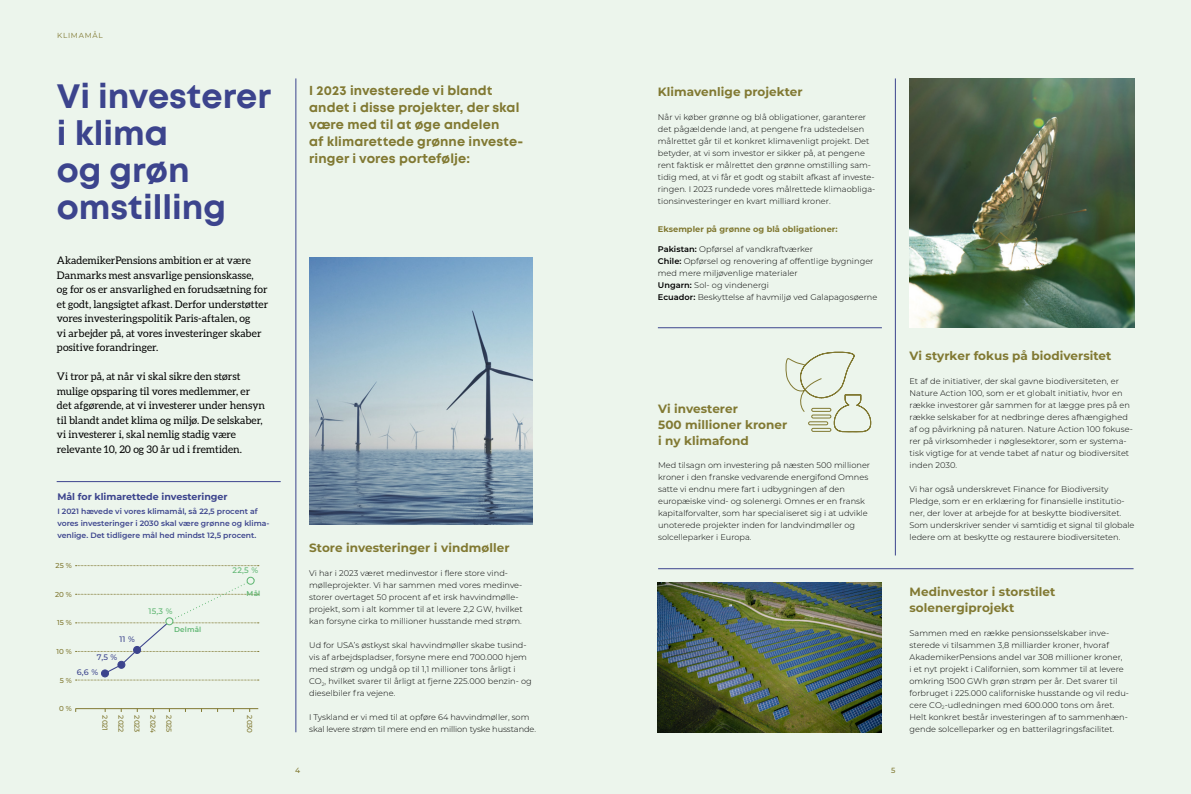
<style>
.page{position:relative;width:1191px;height:794px;background:#ecf5ec}
.page>*{position:absolute;margin:0;border:0;box-sizing:border-box;transform-origin:0 0}
.t1{font:700 33.8px/37.2px "Mont";color:#3c448d}
.Mellemrubrik{font:700 13px/17px "Mont";letter-spacing:.01em;color:#817932}
.Brød{font:700 12px/16px "Montserrat";letter-spacing:.005em;color:#817932}
.Manchet{font:10.5px/14.5px "Aleo";color:#000}
.t2{font:700 9.5px "Montserrat";color:#3c448d}
.Brød-2{font:300 8.2px/12px "Montserrat";letter-spacing:.005em;color:#000}
.Brød-3{font:700 8.2px "Montserrat";letter-spacing:.005em;color:#817932}
.t3{font:500 8px "Montserrat";color:#3c448d}
.t4{font:500 8px "Montserrat";color:#5fb672}
.t5{font:600 7.7px/12px "Montserrat";color:#3c448d}
.t6{font:500 7.5px "Montserrat";color:#817932}
.Sidehoved{font:7.3px "Montserrat";letter-spacing:.1em;color:#817932}
.t7{font:500 7.2px "Montserrat";letter-spacing:-.005em;color:#817932}
.t8{font:600 7.2px "Montserrat";letter-spacing:.025em;color:#5fb672}
.s1{font-weight:600}
</style>
<div class="page">
<svg style="left:76px;top:565px;width:183px;height:1px"></svg>
<hr style="left:76px;top:708px;width:182px;height:1px;background:#817932">
<svg style="left:76px;top:579px;width:183px;height:102px"></svg>
<div style="left:166px;top:618px;width:7px;height:7px;background:#ecf5ec;border-radius:50%"></div>
<div style="left:165px;top:617px;width:8px;height:8px;border:1px solid #5fb672;border-radius:50%"></div>
<div style="left:247px;top:577px;width:7px;height:7px;background:#ecf5ec;border-radius:50%"></div>
<div style="left:247px;top:577px;width:7px;height:7px;border:1px solid #5fb672;border-radius:50%"></div>
<hr style="left:658px;top:327px;width:224px;height:1px;background:#3c448d">
<hr style="left:658px;top:568px;width:475px;height:1px;background:#3c448d">
<hr style="left:57px;top:481px;width:224px;height:1px;background:#3c448d">
<hr style="left:895px;top:78px;width:1px;height:477px;background:#3c448d">
<hr style="left:296px;top:78px;width:1px;height:654px;background:#3c448d">
<img style="left:309px;top:257px;width:224px;height:267px">
<img style="left:658px;top:582px;width:224px;height:150px">
<img style="left:909px;top:78px;width:225px;height:250px">
<svg style="left:785px;top:351px;width:86px;height:82px"></svg>
<p class="Sidehoved" style="left:57px;top:31px;width:47px">KLIMAMÅL</p>
<p class="t1" style="left:57px;top:78px;width:216px">Vi investerer i klima<br>og grøn omstilling</p>
<p class="Manchet" style="left:57px;top:253px;width:213px">AkademikerPensions ambition er at være Danmarks mest ansvarlige pensionskasse,<br>og for os er ansvarlighed en forudsætning for et godt, langsigtet afkast. Derfor understøtter vores investeringspolitik Paris-aftalen, og<br>vi arbejder på, at vores investeringer skaber positive forandringer.</p>
<p class="Manchet" style="left:57px;top:369px;width:210px">Vi tror på, at når vi skal sikre den størst mulige opsparing til vores medlemmer, er det afgørende, at vi investerer under hensyn til blandt andet klima og miljø. De selskaber, vi investerer i, skal nemlig stadig være relevante 10, 20 og 30 år ud i fremtiden.</p>
<p class="t2" style="left:57px;top:489px;width:172px">Mål for klimarettede investeringer</p>
<p class="t5" style="left:57px;top:504px;width:214px">I 2021 hævede vi vores klimamål, så 22,5 procent af vores investeringer i 2030 skal være grønne og klima&shy;venlige. Det tidligere mål hed mindst 12,5 procent.</p>
<p class="t7" style="left:56px;top:560px;width:18px">25 %</p>
<p class="t7" style="left:55px;top:589px;width:18px">20 %</p>
<p class="t7" style="left:57px;top:618px;width:16px">15 %</p>
<p class="t7" style="left:56px;top:646px;width:17px">10 %</p>
<p class="t7" style="left:60px;top:675px;width:14px">5 %</p>
<p class="t7" style="left:59px;top:703px;width:14px">0 %</p>
<p class="t3" style="left:119px;top:633px;width:17px">11 %</p>
<p class="t3" style="left:97px;top:652px;width:22px">7,5 %</p>
<p class="t3" style="left:77px;top:666px;width:23px">6,6 %</p>
<p class="t4" style="left:149px;top:605px;width:25px">15,3 %</p>
<p class="t8" style="left:174px;top:624px;width:29px">Delmål</p>
<p class="t4" style="left:233px;top:565px;width:27px">22,5 %</p>
<p class="t8" style="left:247px;top:588px;width:15px">Mål</p>
<p class="t7" style="left:110px;top:715px;width:17px;rotate:90deg">2021</p>
<p class="t7" style="left:126px;top:715px;width:19px;rotate:90deg">2022</p>
<p class="t7" style="left:142px;top:715px;width:19px;rotate:90deg">2023</p>
<p class="t7" style="left:158px;top:715px;width:19px;rotate:90deg">2024</p>
<p class="t7" style="left:174px;top:715px;width:19px;rotate:90deg">2025</p>
<p class="t7" style="left:255px;top:715px;width:19px;rotate:90deg">2030</p>
<p class="Mellemrubrik" style="left:309px;top:82px;width:215px">I 2023 investerede vi blandt andet i disse projekter, der skal være med til at øge andelen<br>af klimarettede grønne investe&shy;ringer i vores portefølje:</p>
<p class="Brød" style="left:658px;top:83px;width:146px">Klimavenlige projekter</p>
<p class="Brød-2" style="left:658px;top:111px;width:219px">Når vi køber grønne og blå obligationer, garanterer det pågældende land, at pengene fra udstedelsen målrettet går til et konkret klimavenligt projekt. Det betyder, at vi som investor er sikker på, at pengene rent faktisk er målrettet den grønne omstilling sam&shy;tidig med, at vi får et godt og stabilt afkast af investe&shy;ringen. I 2023 rundede vores målrettede klimaobliga&shy;tionsinvesteringer en kvart milliard kroner.</p>
<p class="Brød-3" style="left:658px;top:223px;width:181px">Eksempler på grønne og blå obligationer:</p>
<p class="Brød-2" style="left:658px;top:243px;width:157px"><span class="s1">Pakistan:</span> Opførsel af vandkraftværker</p>
<p class="Brød-2" style="left:658px;top:255px;width:217px"><span class="s1">Chile:</span> Opførsel og renovering af offentlige bygninger med mere miljøvenlige materialer</p>
<p class="Brød-2" style="left:658px;top:279px;width:113px"><span class="s1">Ungarn:</span> Sol- og vindenergi</p>
<p class="Brød-2" style="left:658px;top:291px;width:221px"><span class="s1">Ecuador:</span> Beskyttelse af havmiljø ved Galapagosøerne</p>
<p class="Brød" style="left:309px;top:539px;width:202px">Store investeringer i vindmøller</p>
<p class="Brød-2" style="left:309px;top:567px;width:215px">Vi har i 2023 været medinvestor i flere store vind&shy;mølleprojekter. Vi har sammen med vores medinve&shy;storer overtaget 50 procent af et irsk havvindmølle&shy;projekt, som i alt kommer til at levere 2,2 GW, hvilket kan forsyne cirka to millioner husstande med strøm.</p>
<p class="Brød-2" style="left:309px;top:639px;width:224px">Ud for USA’s østkyst skal havvindmøller skabe tusind&shy;vis af arbejdspladser, forsyne mere end 700.000 hjem med strøm og undgå op til 1,1 millioner tons årligt i CO<sub>2</sub>, hvilket svarer til årligt at fjerne 225.000 benzin- og dieselbiler fra vejene.</p>
<p class="Brød-2" style="left:309px;top:711px;width:228px">I Tyskland er vi med til at opføre 64 havvindmøller, som skal levere strøm til mere end en million tyske husstande.</p>
<p class="Brød" style="left:658px;top:400px;width:131px">Vi investerer<br>500 millioner kroner i ny klimafond</p>
<p class="Brød-2" style="left:658px;top:459px;width:213px">Med tilsagn om investering på næsten 500 millioner kroner i den franske vedvarende energifond Omnes satte vi endnu mere fart i udbygningen af den europæiske vind- og solenergi. Omnes er en fransk kapitalforvalter, som har specialiseret sig i at udvikle unoterede projekter inden for landvindmøller og solcelleparker i Europa.</p>
<p class="t6" style="left:295px;top:765px;width:7px">4</p>
<p class="t6" style="left:891px;top:765px;width:6px">5</p>
<p class="Brød" style="left:909px;top:347px;width:203px">Vi styrker fokus på biodiversitet</p>
<p class="Brød-2" style="left:909px;top:375px;width:225px">Et af de initiativer, der skal gavne biodiversiteten, er Nature Action 100, som er et globalt initiativ, hvor en række investorer går sammen for at lægge pres på en række selskaber for at nedbringe deres afhængighed af og påvirkning på naturen. Nature Action 100 fokuse&shy;rer på virksomheder i nøglesektorer, som er systema&shy;tisk vigtige for at vende tabet af natur og biodiversitet inden 2030.</p>
<p class="Brød-2" style="left:909px;top:483px;width:226px">Vi har også underskrevet Finance for Biodiversity Pledge, som er en erklæring for finansielle institutio&shy;ner, der lover at arbejde for at beskytte biodiversitet.<br>Som underskriver sender vi samtidig et signal til globale ledere om at beskytte og restaurere biodiversiteten.</p>
<p class="Brød" style="left:909px;top:583px;width:147px">Medinvestor i storstilet solenergiprojekt</p>
<p class="Brød-2" style="left:909px;top:627px;width:221px">Sammen med en række pensionsselskaber inve&shy;sterede vi tilsammen 3,8 milliarder kroner, hvoraf AkademikerPensions andel var 308 millioner kroner,<br>i et nyt projekt i Californien, som kommer til at levere omkring 1500 GWh grøn strøm per år. Det svarer til forbruget i 225.000 californiske husstande og vil redu&shy;cere CO<sub>2</sub>-udledningen med 600.000 tons om året.<br>Helt konkret består investeringen af to sammenhæn&shy;gende solcelleparker og en batterilagringsfacilitet.</p>
</div>
